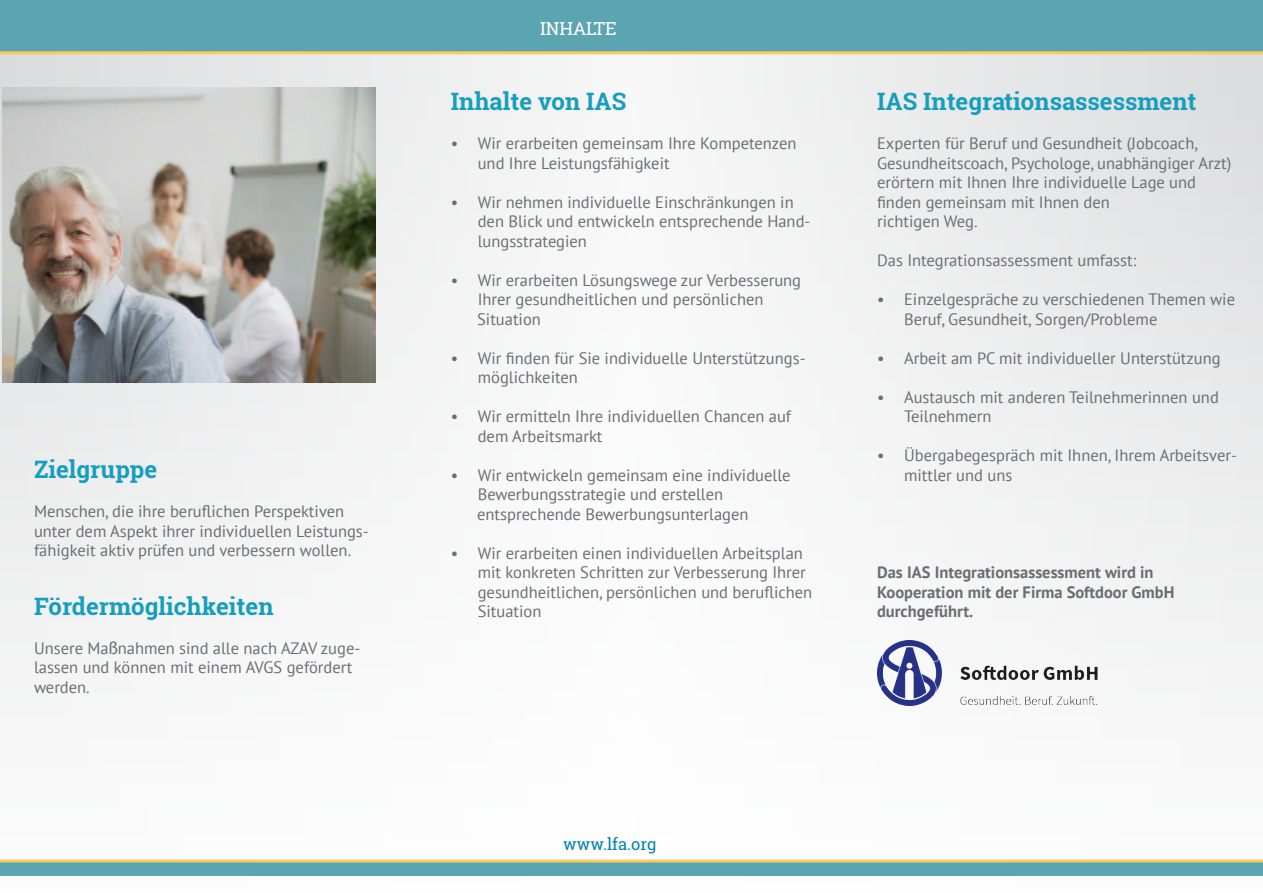
<style>
.page{position:relative;width:1263px;height:893px;background:#fff}
.page>*{position:absolute;margin:0;border:0;box-sizing:border-box;transform-origin:0 0}
.t1{font:700 24px "Roboto Slab";color:#169ebf}
.t2{font:18px "Roboto Slab";letter-spacing:-.01em;color:#fff}
.t3{font:16.5px/19.5px "PT Sans";color:#6c6d70}
.t4{font:700 16.5px "PT Sans";color:#6c6d70}
.t5{font:16.5px "Roboto Slab";color:#0083a9}
.s1{font-family:"Tahoma"}
</style>
<div class="page">
<div style="left:633px;top:45px;width:630px;height:848px;background:linear-gradient(to right,#fafafb,#eaebec)"></div>
<div style="left:0;top:45px;width:633px;height:848px;background:#f6f6f7"></div>
<div style="left:0;top:0;width:1263px;height:54px;background:#5ba4b2"></div>
<img style="left:877px;top:640px;width:220px;height:65px">
<img style="left:2px;top:87px;width:374px;height:296px">
<div style="left:0;top:861px;width:1263px;height:15px;background:#5ba4b2"></div>
<hr style="left:0;top:859px;width:1263px;height:3px;background:#feca5c">
<p class="t1" style="left:34px;top:453px;width:125px">Zielgruppe</p>
<p class="t3" style="left:34px;top:501px;width:336px">Menschen, die ihre beruflichen Perspektiven unter dem Aspekt ihrer individuellen Leistungs&shy;fähigkeit aktiv prüfen und verbessern wollen.</p>
<p class="t1" style="left:34px;top:589px;width:241px">Fördermöglichkeiten</p>
<p class="t3" style="left:34px;top:638px;width:328px">Unsere Ma<span class="s1">ß</span>nahmen sind alle nach AZAV zuge&shy;lassen und können mit einem AVGS gefördert werden.</p>
<p class="t2" style="left:540px;top:16px;width:78px">INHALTE</p>
<p class="t1" style="left:451px;top:85px;width:177px">Inhalte von IAS</p>
<p class="t3" style="left:478px;top:133px;width:320px;text-indent:-27px">• Wir erarbeiten gemeinsam Ihre Kompetenzen und Ihre Leistungsfähigkeit</p>
<p class="t3" style="left:478px;top:192px;width:334px;text-indent:-27px">• Wir nehmen individuelle Einschränkungen in den Blick und entwickeln entsprechende Hand&shy;lungsstrategien</p>
<p class="t3" style="left:478px;top:270px;width:325px;text-indent:-27px">• Wir erarbeiten Lösungswege zur Verbesserung<br>Ihrer gesundheitlichen und persönlichen</p>
<p class="t3" style="left:477px;top:309px;width:65px">Situation</p>
<p class="t3" style="left:478px;top:348px;width:329px;text-indent:-27px">• Wir finden für Sie individuelle Unterstützungs&shy;möglichkeiten</p>
<p class="t3" style="left:478px;top:406px;width:315px;text-indent:-27px">• Wir ermitteln Ihre individuellen Chancen auf dem Arbeitsmarkt</p>
<p class="t3" style="left:478px;top:465px;width:314px;text-indent:-27px">• Wir entwickeln gemeinsam eine individuelle<br>Bewerbungsstrategie und erstellen</p>
<p class="t3" style="left:477px;top:504px;width:273px">entsprechende Bewerbungsunterlagen</p>
<p class="t3" style="left:478px;top:543px;width:336px;text-indent:-27px">• Wir erarbeiten einen individuellen Arbeitsplan mit konkreten Schritten zur Verbesserung Ihrer gesundheitlichen, persönlichen und beruflichen Situation</p>
<p class="t1" style="left:877px;top:85px;width:321px">IAS Integrationsassessment</p>
<p class="t3" style="left:877px;top:133px;width:323px">Experten für Beruf und Gesundheit (Jobcoach,</p>
<p class="t3" style="left:877px;top:153px;width:356px">Gesundheitscoach, Psychologe, unabhängiger Arzt) erörtern mit Ihnen Ihre individuelle Lage und</p>
<p class="t3" style="left:877px;top:192px;width:234px">finden gemeinsam mit Ihnen den</p>
<p class="t3" style="left:877px;top:211px;width:102px">richtigen Weg.</p>
<p class="t3" style="left:877px;top:250px;width:261px">Das Integrationsassessment umfasst:</p>
<p class="t3" style="left:904px;top:289px;width:332px;text-indent:-27px">• Einzelgespräche zu verschiedenen Themen wie<br>Beruf, Gesundheit, Sorgen/Probleme</p>
<p class="t3" style="left:877px;top:348px;width:345px">• Arbeit am PC mit individueller Unterstützung</p>
<p class="t3" style="left:904px;top:387px;width:316px;text-indent:-27px">• Austausch mit anderen Teilnehmerinnen und<br>Teilnehmern</p>
<p class="t3" style="left:904px;top:445px;width:334px;text-indent:-27px">• Übergabegespräch mit Ihnen, Ihrem Arbeitsver&shy;mittler und uns</p>
<p class="t4" style="left:877px;top:562px;width:278px">Das IAS Integrationsassessment wird in</p>
<p class="t4" style="left:877px;top:581px;width:299px">Kooperation mit der Firma Softdoor GmbH</p>
<p class="t4" style="left:877px;top:601px;width:98px">durchgeführt.</p>
<p class="t5" style="left:563px;top:833px;width:95px">www.lfa.org</p>
</div>
